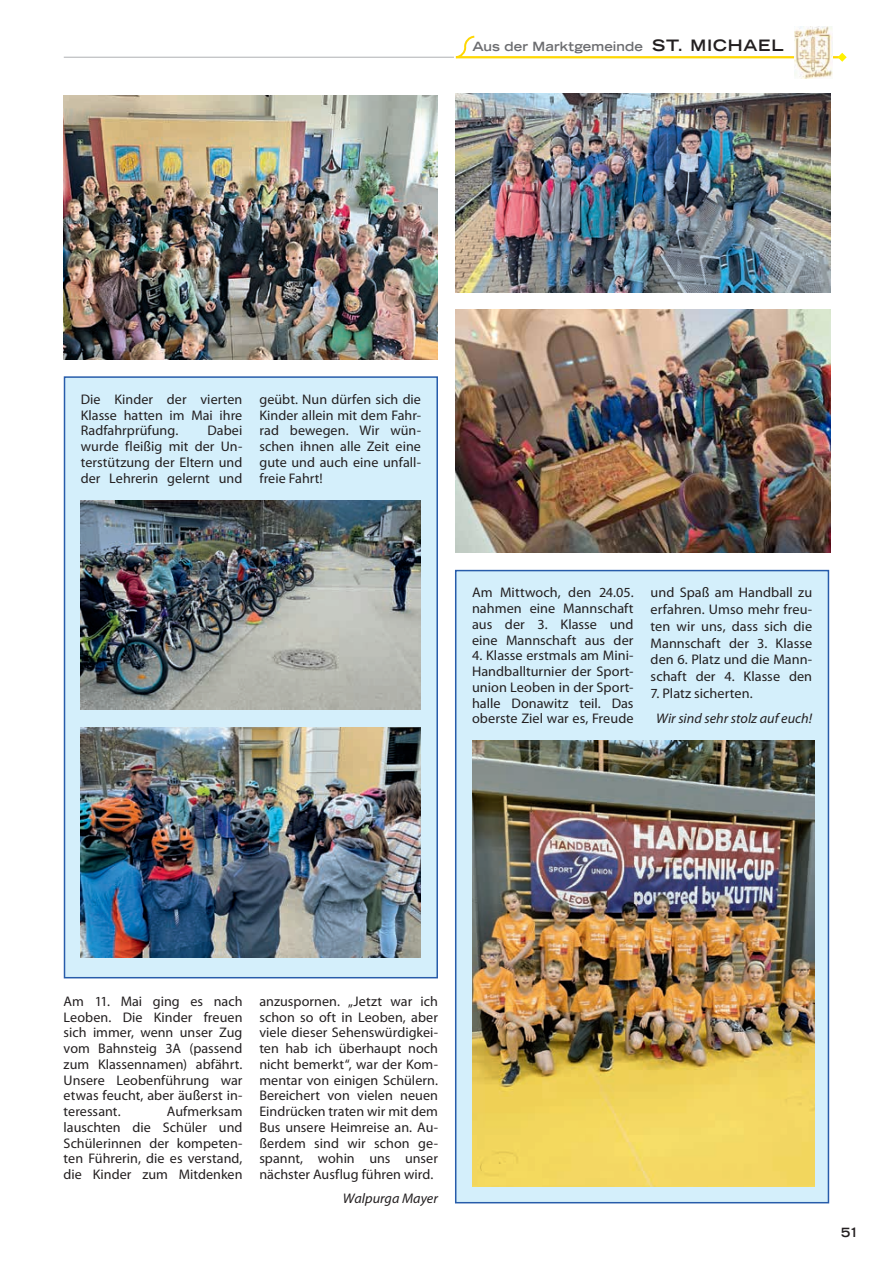
<style>
.page{position:relative;width:893px;height:1263px;background:#fff}
.page>*{position:absolute;margin:0;border:0;box-sizing:border-box;transform-origin:0 0}
.t1{font:13.95px/15.8px "Myriad Pro";letter-spacing:.005em;color:#231f20;text-align:justify}
.t2{font:italic 13.95px "Myriad Pro";color:#231f20}
.t3{font:700 expanded 12.75px "Trade Gothic LT";letter-spacing:.005em;color:#6c6d70}
.t4{font:700 expanded 12.75px "Trade Gothic LT";color:#231f20}
.s1{font-size:15.75px;color:#231f20}
</style>
<div class="page">
<hr style="left:64px;top:57px;width:390px;height:1px;background:#bcbdc0">
<hr style="left:456px;top:56px;width:384px;height:2px;background:#fed702">
<svg style="left:838px;top:53px;width:9px;height:9px"></svg>
<svg style="left:455px;top:35px;width:21px;height:24px"></svg>
<img style="left:794px;top:27px;width:38px;height:51px">
<img style="left:64px;top:96px;width:374px;height:263px">
<div style="left:64px;top:376px;width:374px;height:602px;background:#d4effb;border:2px solid #275caa"></div>
<img style="left:456px;top:94px;width:374px;height:198px">
<img style="left:456px;top:309px;width:374px;height:244px">
<img style="left:81px;top:500px;width:340px;height:209px">
<img style="left:81px;top:727px;width:340px;height:231px">
<div style="left:455px;top:570px;width:374px;height:633px;background:#d4effb;border:2px solid #275caa"></div>
<img style="left:472px;top:740px;width:343px;height:446px">
<p class="t3" style="left:472px;top:38px;width:313px">Aus der Marktgemeinde <span class="s1">ST. MICHAEL</span></p>
<p class="t1" style="left:81px;top:391px;width:163px">Die Kinder der vierten Klasse hatten im Mai ihre Radfahrprüfung.</p>
<p class="t1" style="left:81px;top:423px;width:163px;text-indent:127px">Dabei wurde fleißig mit der Un&shy;terstützung der Eltern und der Lehrerin gelernt und</p>
<p class="t1" style="left:259px;top:391px;width:163px">geübt. Nun dürfen sich die Kinder allein mit dem Fahr&shy;rad bewegen. Wir wün&shy;schen ihnen alle Zeit eine gute und auch eine unfall&shy;freie Fahrt!</p>
<p class="t1" style="left:472px;top:585px;width:163px">Am Mittwoch, den 24.05. nahmen eine Mannschaft aus der 3. Klasse und eine Mannschaft aus der</p>
<p class="t1" style="left:472px;top:648px;width:163px">4. Klasse erstmals am Mini-Handballturnier der Sport&shy;union Leoben in der Sport&shy;halle Donawitz teil. Das oberste Ziel war es, Freude</p>
<p class="t1" style="left:651px;top:584px;width:163px;line-height:16.8px">und Spaß am Handball zu erfahren. Umso mehr freu&shy;ten wir uns, dass sich die Mannschaft der 3. Klasse den 6. Platz und die Mann&shy;schaft der 4. Klasse den</p>
<p class="t1" style="left:651px;top:686px;width:104px">7. Platz sicherten.</p>
<p class="t2" style="left:656px;top:711px;width:157px">Wir sind sehr stolz auf euch!</p>
<p class="t1" style="left:64px;top:994px;width:180px">Am 11. Mai ging es nach Leoben. Die Kinder freuen sich immer, wenn unser Zug vom Bahnsteig 3A (passend zum Klassennamen) abfährt.<br>Unsere Leobenführung war etwas feucht, aber äußerst in&shy;teressant.</p>
<p class="t1" style="left:64px;top:1104px;width:180px;text-indent:103px">Aufmerksam lauschten die Schüler und Schülerinnen der kompeten&shy;ten Führerin, die es verstand, die Kinder zum Mitdenken</p>
<p class="t1" style="left:259px;top:994px;width:180px">anzuspornen. „Jetzt war ich schon so oft in Leoben, aber viele dieser Sehenswürdigkei&shy;ten hab ich überhaupt noch nicht bemerkt“, war der Kom&shy;mentar von einigen Schülern.<br>Bereichert von vielen neuen Eindrücken traten wir mit dem Bus unsere Heimreise an. Au&shy;ßerdem sind wir schon ge&shy;spannt, wohin uns unser nächster Ausflug führen wird.</p>
<p class="t2" style="left:343px;top:1191px;width:96px">Walpurga Mayer</p>
<p class="t4" style="left:841px;top:1224px;width:19px">51</p>
</div>
